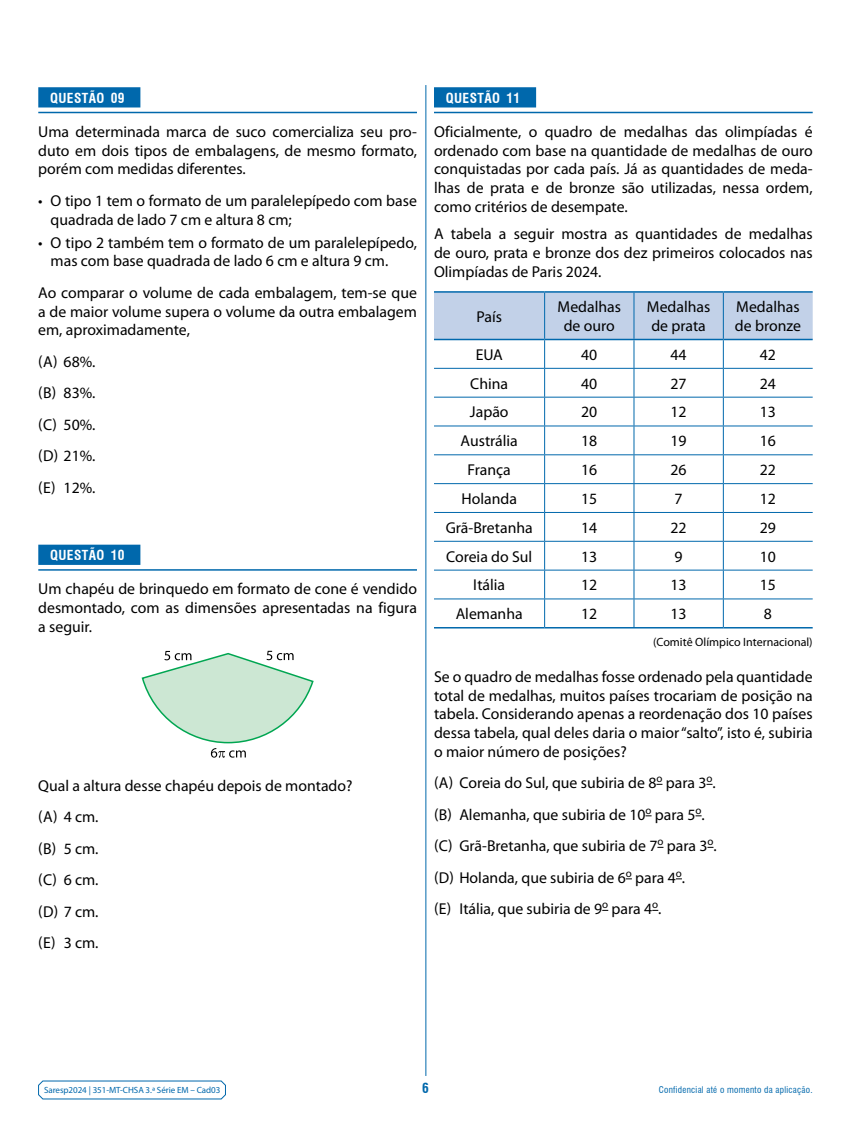
<style>
.page{position:relative;width:851px;height:1127px;background:#fff}
.page>*{position:absolute;margin:0;border:0;box-sizing:border-box;transform-origin:0 0}
.t1{font:15.75px/18.8px "Myriad Pro";color:#000;text-align:justify}
.t2{font:700 condensed 13.5px "Swiss 721 BT";letter-spacing:.03em;color:#fff}
.t3{font:700 condensed 13.5px "Swiss 721 BT";color:#0068ac}
.t4{font:12px "Myriad Pro";color:#000}
.t5{font:9px "Myriad Pro";letter-spacing:-.005em;color:#0068ac}
.t6{font:condensed 9px "Swiss 721 BT";letter-spacing:.03em;color:#0068ac}
</style>
<div class="page">
<svg style="left:38px;top:1080px;width:188px;height:20px"></svg>
<hr style="left:425px;top:85px;width:1px;height:991px;background:#0068ac">
<div style="left:434px;top:87px;width:102px;height:20px;background:#0068ac"></div>
<hr style="left:434px;top:112px;width:378px;height:1px;background:#0068ac">
<svg style="left:434px;top:293px;width:378px;height:334px"></svg>
<hr style="left:434px;top:291px;width:110px;height:2px;background:#0068ac">
<hr style="left:544px;top:291px;width:90px;height:2px;background:#0068ac">
<hr style="left:634px;top:291px;width:89px;height:2px;background:#0068ac">
<hr style="left:723px;top:291px;width:89px;height:2px;background:#0068ac">
<hr style="left:434px;top:339px;width:110px;height:1px;background:#0068ac">
<hr style="left:544px;top:339px;width:90px;height:1px;background:#0068ac">
<hr style="left:634px;top:339px;width:89px;height:1px;background:#0068ac">
<hr style="left:723px;top:339px;width:89px;height:1px;background:#0068ac">
<hr style="left:434px;top:627px;width:110px;height:1px;background:#0068ac">
<hr style="left:544px;top:627px;width:90px;height:1px;background:#0068ac">
<hr style="left:634px;top:627px;width:89px;height:1px;background:#0068ac">
<hr style="left:723px;top:627px;width:89px;height:1px;background:#0068ac">
<div style="left:38px;top:87px;width:102px;height:20px;background:#0068ac"></div>
<hr style="left:38px;top:112px;width:379px;height:1px;background:#0068ac">
<div style="left:38px;top:545px;width:102px;height:20px;background:#0068ac"></div>
<hr style="left:38px;top:569px;width:379px;height:2px;background:#0068ac">
<svg style="left:141px;top:651px;width:173px;height:107px"></svg>
<p class="t2" style="left:50px;top:90px;width:76px">QUESTÃO 09</p>
<p class="t1" style="left:38px;top:122px;width:380px">Uma determinada marca de suco comercializa seu pro&shy;duto em dois tipos de embalagens, de mesmo formato, porém com medidas diferentes.</p>
<p class="t1" style="left:51px;top:191px;width:368px;text-indent:-12px">• O tipo 1 tem o formato de um paralelepípedo com base quadrada de lado 7 cm e altura 8 cm;</p>
<p class="t1" style="left:51px;top:233px;width:368px;text-indent:-12px">• O tipo 2 também tem o formato de um paralelepípedo, mas com base quadrada de lado 6 cm e altura 9 cm.</p>
<p class="t1" style="left:38px;top:283px;width:380px">Ao comparar o volume de cada embalagem, tem-se que a de maior volume supera o volume da outra embalagem em, aproximadamente,</p>
<p class="t1" style="left:38px;top:346px;width:59px;line-height:31.5px">(A) 68%. (B) 83%. (C) 50%. (D) 21%. (E) 12%.</p>
<p class="t2" style="left:50px;top:547px;width:76px">QUESTÃO 10</p>
<p class="t1" style="left:38px;top:579px;width:380px">Um chapéu de brinquedo em formato de cone é vendido desmontado, com as dimensões apresentadas na figura a seguir.</p>
<p class="t1" style="left:38px;top:769px;width:316px;line-height:31.5px;text-align:left">Qual a altura desse chapéu depois de montado? (A) 4 cm.<br>(B) 5 cm.<br>(C) 6 cm.<br>(D) 7 cm.<br>(E) 3 cm.</p>
<p class="t2" style="left:446px;top:90px;width:76px">QUESTÃO 11</p>
<p class="t1" style="left:434px;top:122px;width:380px">Oficialmente, o quadro de medalhas das olimpíadas é ordenado com base na quantidade de medalhas de ouro conquistadas por cada país. Já as quantidades de meda&shy;lhas de prata e de bronze são utilizadas, nessa ordem, como critérios de desempate.</p>
<p class="t1" style="left:434px;top:224px;width:380px">A tabela a seguir mostra as quantidades de medalhas de ouro, prata e bronze dos dez primeiros colocados nas Olimpíadas de Paris 2024.</p>
<p class="t1" style="left:476px;top:307px;width:27px">País</p>
<p class="t1" style="left:557px;top:297px;width:65px;text-align:center">Medalhas de ouro</p>
<p class="t1" style="left:646px;top:297px;width:65px">Medalhas de prata</p>
<p class="t1" style="left:734px;top:297px;width:67px">Medalhas de bronze</p>
<p class="t1" style="left:475px;top:345px;width:29px">EUA</p>
<p class="t1" style="left:581px;top:345px;width:18px">40</p>
<p class="t1" style="left:670px;top:345px;width:18px">44</p>
<p class="t1" style="left:759px;top:345px;width:18px">42</p>
<p class="t1" style="left:470px;top:374px;width:39px">China</p>
<p class="t1" style="left:581px;top:374px;width:18px">40</p>
<p class="t1" style="left:670px;top:374px;width:18px">27</p>
<p class="t1" style="left:759px;top:374px;width:18px">24</p>
<p class="t1" style="left:470px;top:402px;width:40px">Japão</p>
<p class="t1" style="left:581px;top:402px;width:18px">20</p>
<p class="t1" style="left:670px;top:402px;width:18px">12</p>
<p class="t1" style="left:759px;top:402px;width:18px">13</p>
<p class="t1" style="left:460px;top:431px;width:59px">Austrália</p>
<p class="t1" style="left:581px;top:431px;width:18px">18</p>
<p class="t1" style="left:670px;top:431px;width:18px">19</p>
<p class="t1" style="left:759px;top:431px;width:18px">16</p>
<p class="t1" style="left:467px;top:460px;width:45px">França</p>
<p class="t1" style="left:581px;top:460px;width:18px">16</p>
<p class="t1" style="left:670px;top:460px;width:18px">26</p>
<p class="t1" style="left:759px;top:460px;width:18px">22</p>
<p class="t1" style="left:461px;top:489px;width:57px">Holanda</p>
<p class="t1" style="left:581px;top:489px;width:18px">15</p>
<p class="t1" style="left:674px;top:489px;width:10px">7</p>
<p class="t1" style="left:759px;top:489px;width:18px">12</p>
<p class="t1" style="left:445px;top:518px;width:88px">Grã-Bretanha</p>
<p class="t1" style="left:581px;top:518px;width:18px">14</p>
<p class="t1" style="left:670px;top:518px;width:18px">22</p>
<p class="t1" style="left:759px;top:518px;width:18px">29</p>
<p class="t1" style="left:446px;top:547px;width:88px">Coreia do Sul</p>
<p class="t1" style="left:581px;top:547px;width:18px">13</p>
<p class="t1" style="left:674px;top:547px;width:10px">9</p>
<p class="t1" style="left:759px;top:547px;width:18px">10</p>
<p class="t1" style="left:473px;top:575px;width:33px">Itália</p>
<p class="t1" style="left:581px;top:575px;width:18px">12</p>
<p class="t1" style="left:670px;top:575px;width:18px">13</p>
<p class="t1" style="left:759px;top:575px;width:18px">15</p>
<p class="t1" style="left:455px;top:604px;width:69px">Alemanha</p>
<p class="t1" style="left:581px;top:604px;width:18px">12</p>
<p class="t1" style="left:670px;top:604px;width:18px">13</p>
<p class="t1" style="left:763px;top:604px;width:10px">8</p>
<p class="t4" style="left:653px;top:634px;width:161px">(Comitê Olímpico Internacional)</p>
<p class="t1" style="left:434px;top:667px;width:380px">Se o quadro de medalhas fosse ordenado pela quantidade total de medalhas, muitos países trocariam de posição na tabela. Considerando apenas a reordenação dos 10 países dessa tabela, qual deles daria o maior “salto”, isto é, subiria o maior número de posições?</p>
<p class="t1" style="left:434px;top:767px;width:284px;line-height:31.5px;text-align:left">(A) Coreia do Sul, que subiria de 8<sup>o</sup> para 3<sup>o</sup>. (B) Alemanha, que subiria de 10<sup>o</sup> para 5<sup>o</sup>. (C) Grã-Bretanha, que subiria de 7<sup>o</sup> para 3<sup>o</sup>. (D) Holanda, que subiria de 6<sup>o</sup> para 4<sup>o</sup>.<br>(E) Itália, que subiria de 9<sup>o</sup> para 4<sup>o</sup>.</p>
<p class="t5" style="left:44px;top:1084px;width:178px">Saresp2024 | 351-MT-CHSA 3.ª Série EM – Cad03</p>
<p class="t3" style="left:422px;top:1079px;width:8px">6</p>
<p class="t6" style="left:658px;top:1084px;width:155px">Confidencial até o momento da aplicação.</p>
</div>
